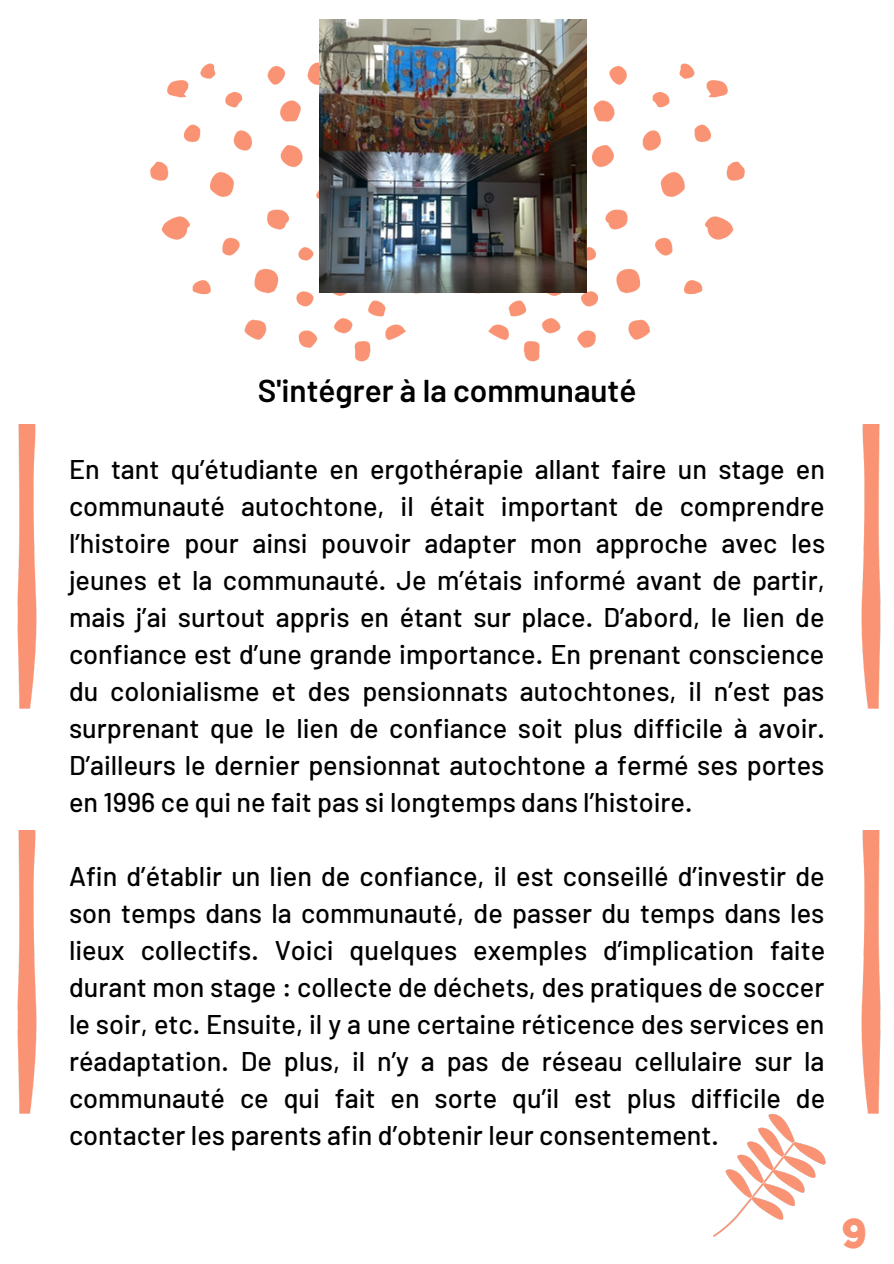
<style>
.page{position:relative;width:894px;height:1264px;background:#fff}
.page>*{position:absolute;margin:0;border:0;box-sizing:border-box;transform-origin:0 0}
.t1{font:800 42px "Raleway";color:#fa9373}
.t2{font:600 31.5px "Barlow";color:#000}
.t3{font:500 27px/37px "Barlow";color:#000;text-align:justify}
</style>
<div class="page">
<img style="left:465px;top:60px;width:278px;height:301px">
<img style="left:150px;top:60px;width:315px;height:301px">
<img style="left:320px;top:20px;width:266px;height:272px">
<img style="left:713px;top:1114px;width:112px;height:122px">
<img style="left:18px;top:830px;width:19px;height:283px">
<img style="left:861px;top:830px;width:19px;height:283px">
<img style="left:18px;top:425px;width:19px;height:283px">
<img style="left:861px;top:425px;width:19px;height:283px">
<p class="t2" style="left:258px;top:371px;width:380px">S'intégrer à la communauté</p>
<p class="t3" style="left:69px;top:449px;width:757px">En tant qu’étudiante en ergothérapie allant faire un stage en communauté autochtone, il était important de comprendre l’histoire pour ainsi pouvoir adapter mon approche avec les jeunes et la communauté. Je m’étais informé avant de partir, mais j’ai surtout appris en étant sur place. D’abord, le lien de confiance est d’une grande importance. En prenant conscience du colonialisme et des pensionnats autochtones, il n’est pas surprenant que le lien de confiance soit plus difficile à avoir.<br>D’ailleurs le dernier pensionnat autochtone a fermé ses portes en 1996 ce qui ne fait pas si longtemps dans l’histoire.</p>
<p class="t3" style="left:69px;top:856px;width:757px">Afin d’établir un lien de confiance, il est conseillé d’investir de son temps dans la communauté, de passer du temps dans les lieux collectifs. Voici quelques exemples d’implication faite durant mon stage : collecte de déchets, des pratiques de soccer le soir, etc. Ensuite, il y a une certaine réticence des services en réadaptation. De plus, il n’y a pas de réseau cellulaire sur la communauté ce qui fait en sorte qu’il est plus difficile de contacter les parents afin d’obtenir leur consentement.</p>
<p class="t1" style="left:841px;top:1202px;width:26px">9</p>
</div>
